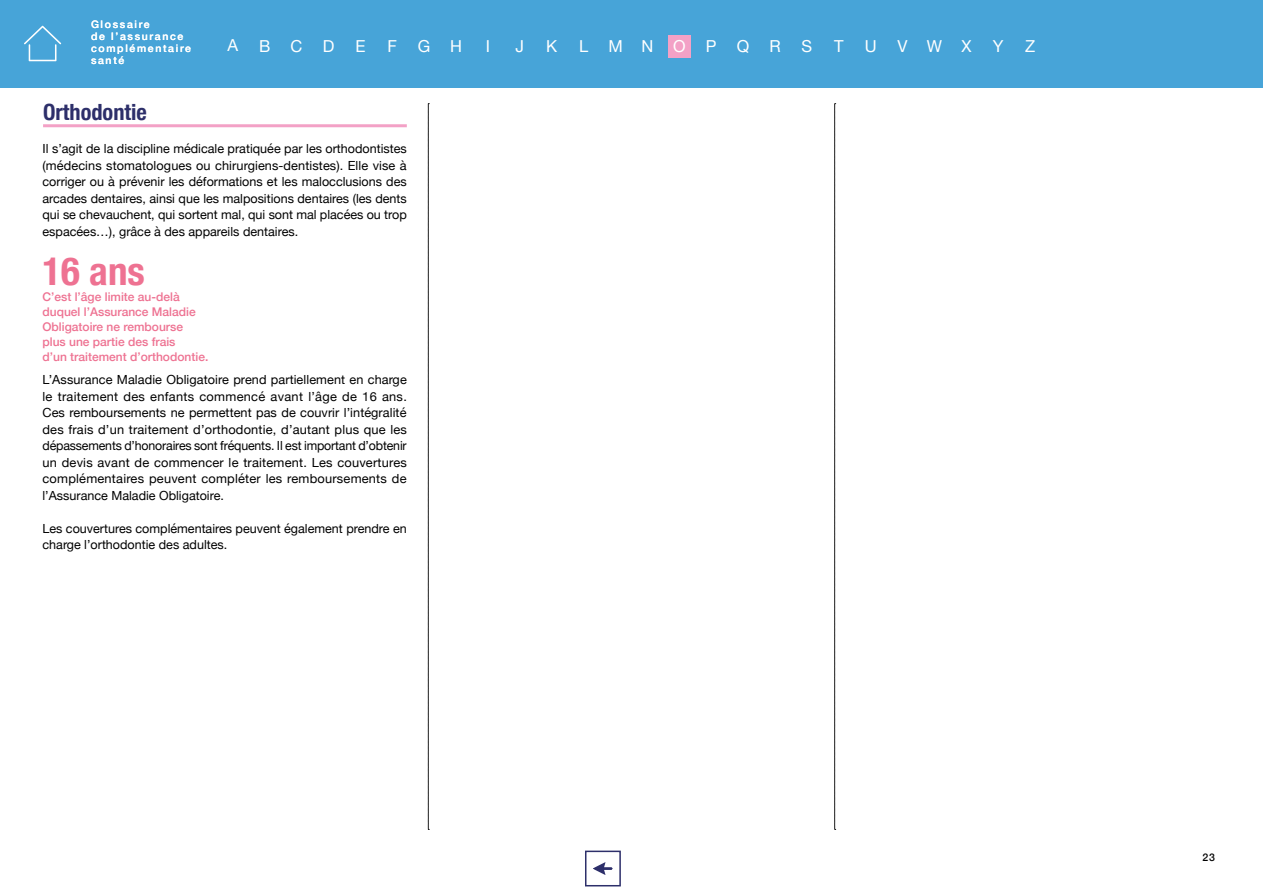
<style>
.page{position:relative;width:1263px;height:893px;background:#fff}
.page>*{position:absolute;margin:0;border:0;box-sizing:border-box;transform-origin:0 0}
.t1{font:700 condensed 39px "Helvetica Neue";color:#ee7292}
.t2{font:700 condensed 22.35px "Helvetica Neue";color:#2d2f6a}
.t3{font:16.5px "Helvetica Neue";letter-spacing:1.215em;color:#fff}
.t4{font:12.6px/16.5px "Helvetica Neue";color:#000;text-align:justify}
.t5{font:500 12px/15px "Helvetica Neue";color:#ee7292}
.t6{font:500 10.5px/12px "Helvetica Neue";letter-spacing:.16em;color:#fff}
.t7{font:500 10.5px "Helvetica Neue";color:#000}
</style>
<div class="page">
<div style="left:0;top:0;width:1263px;height:87px;background:#47a4d8"></div>
<hr style="left:43px;top:124px;width:364px;height:3px;background:#f3a1c6">
<div style="left:585px;top:851px;width:36px;height:35px;border:2px solid #2d2f6a"></div>
<svg style="left:593px;top:862px;width:20px;height:13px"></svg>
<svg style="left:24px;top:26px;width:37px;height:35px"></svg>
<div style="left:668px;top:35px;width:23px;height:23px;background:#f3a1c6"></div>
<svg style="left:428px;top:103px;width:1px;height:727px"></svg>
<svg style="left:834px;top:103px;width:2px;height:727px"></svg>
<p class="t6" style="left:91px;top:18px;width:102px">Glossaire<br>de l’assurance complémentaire santé</p>
<h2 class="t2" style="left:43px;top:93px;width:105px">Orthodontie</h2>
<h3 class="t3" style="left:227px;top:33px;width:12px">A</h3>
<h3 class="t3" style="left:259px;top:34px;width:77px">BCD</h3>
<h3 class="t3" style="left:387px;top:34px;width:11px">F</h3>
<h3 class="t3" style="left:450px;top:34px;width:13px">H</h3>
<h3 class="t3" style="left:355px;top:34px;width:12px">E</h3>
<h3 class="t3" style="left:418px;top:34px;width:14px">G</h3>
<h3 class="t3" style="left:486px;top:34px;width:6px">I</h3>
<h3 class="t3" style="left:516px;top:34px;width:10px">J</h3>
<h3 class="t3" style="left:546px;top:34px;width:13px">K</h3>
<h3 class="t3" style="left:579px;top:34px;width:45px">L M</h3>
<h3 class="t3" style="left:673px;top:34px;width:14px">O</h3>
<h3 class="t3" style="left:641px;top:34px;width:13px">N</h3>
<h3 class="t3" style="left:706px;top:34px;width:76px">PQR</h3>
<h3 class="t3" style="left:801px;top:34px;width:12px">S</h3>
<h3 class="t3" style="left:834px;top:34px;width:11px">T</h3>
<h3 class="t3" style="left:865px;top:34px;width:13px">U</h3>
<h3 class="t3" style="left:897px;top:34px;width:75px">VWX</h3>
<h3 class="t3" style="left:993px;top:34px;width:12px">Y</h3>
<h3 class="t3" style="left:1025px;top:34px;width:12px">Z</h3>
<p class="t4" style="left:43px;top:141px;width:366px">Il s’agit de la discipline médicale pratiquée par les orthodontistes (médecins stomatologues ou chirurgiens-dentistes). Elle vise à corriger ou à prévenir les déformations et les malocclusions des arcades dentaires, ainsi que les malpositions dentaires (les dents qui se chevauchent, qui sortent mal, qui sont mal placées ou trop espacées…), grâce à des appareils dentaires.</p>
<h1 class="t1" style="left:43px;top:238px;width:104px">16 ans</h1>
<p class="t5" style="left:43px;top:288px;width:167px">C’est l’âge limite au-delà duquel l’Assurance Maladie<br>Obligatoire ne rembourse plus une partie des frais<br>d’un traitement d’orthodontie.</p>
<p class="t4" style="left:43px;top:372px;width:366px">L’Assurance Maladie Obligatoire prend partiellement en charge le traitement des enfants commencé avant l’âge de 16 ans.<br>Ces remboursements ne permettent pas de couvrir l’intégralité des frais d’un traitement d’orthodontie, d’autant plus que les dépassements d’honoraires sont fréquents. Il est important d’obtenir un devis avant de commencer le traitement. Les couvertures complémentaires peuvent compléter les remboursements de l’Assurance Maladie Obligatoire.</p>
<p class="t4" style="left:43px;top:520px;width:366px">Les couvertures complémentaires peuvent également prendre en charge l’orthodontie des adultes.</p>
<p class="t7" style="left:1202px;top:848px;width:14px">23</p>
</div>
